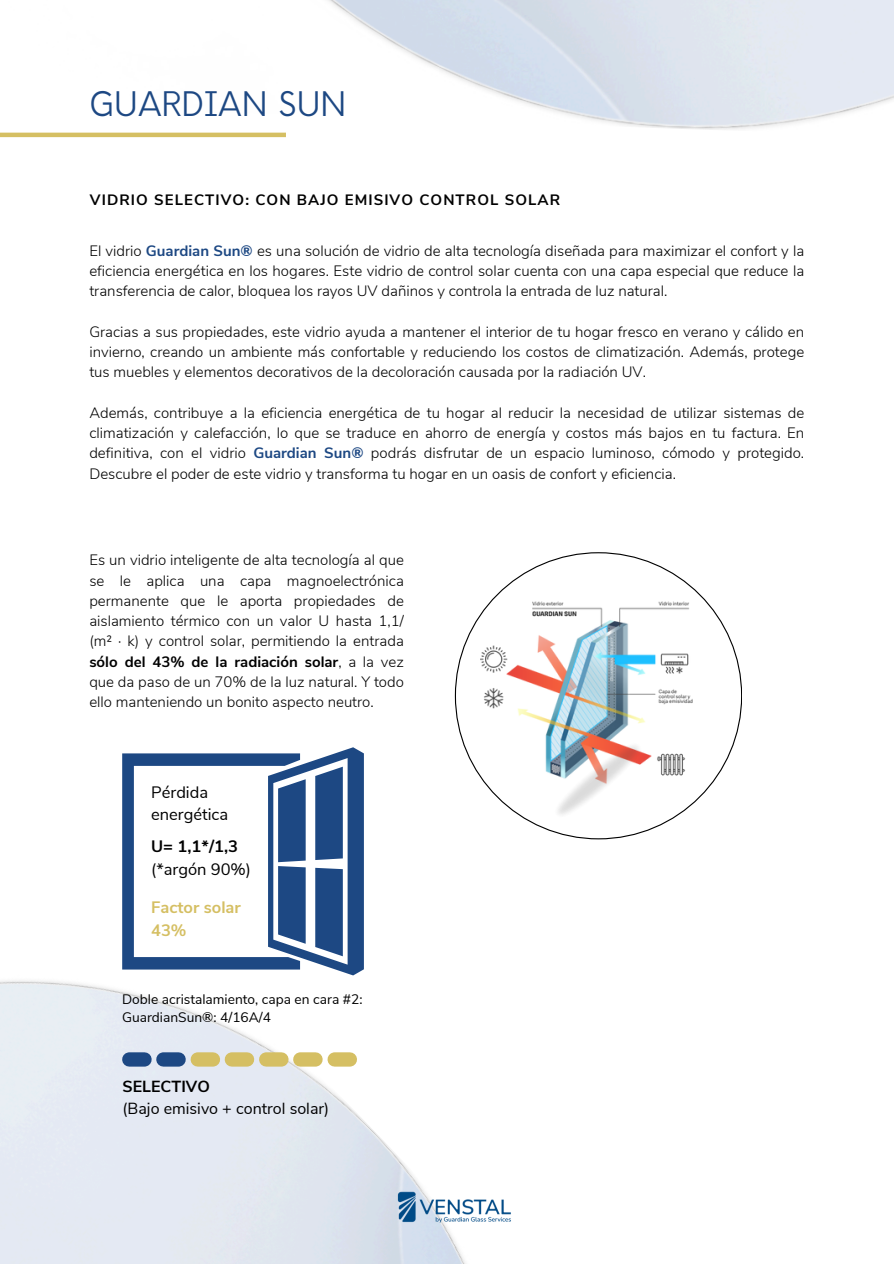
<style>
.page{position:relative;width:894px;height:1264px;background:#fff}
.page>*{position:absolute;margin:0;border:0;box-sizing:border-box;transform-origin:0 0}
.t1{font:33px "Amicale";color:#1d4883}
.t2{font:16.5px/22.8px "Nunito Sans";color:#000}
.t3{font:700 16.5px/22.8px "Nunito Sans";color:#d5bf63}
.t4{font:16.05px/21.6px "Nunito Sans";color:#000}
.t5{font:300 15px/20.2px "Nunito Sans";color:#000;text-align:justify}
.t6{font:700 15px "Nunito Sans";letter-spacing:.07em;color:#000}
.t7{font:13.8px/18.3px "Nunito Sans";color:#000}
.s1{font-weight:700;color:#1d4883}
.s2{font-weight:700}
</style>
<div class="page">
<img style="left:0;top:779px;width:608px;height:484px">
<div style="left:129px;top:1052px;width:15px;height:14px;background:#1d4883"></div>
<div style="left:266px;top:1052px;width:15px;height:14px;background:#d5bf63"></div>
<div style="left:198px;top:1052px;width:15px;height:14px;background:#d5bf63"></div>
<div style="left:334px;top:1052px;width:16px;height:14px;background:#d5bf63"></div>
<div style="left:163px;top:1052px;width:15px;height:14px;background:#1d4883"></div>
<div style="left:300px;top:1052px;width:15px;height:14px;background:#d5bf63"></div>
<div style="left:232px;top:1052px;width:15px;height:14px;background:#d5bf63"></div>
<svg style="left:122px;top:747px;width:241px;height:228px"></svg>
<svg style="left:454px;top:552px;width:287px;height:287px"></svg>
<img style="left:396px;top:1188px;width:117px;height:35px">
<img style="left:0;top:0;width:893px;height:138px">
<hr style="left:0;top:133px;width:286px;height:4px;background:#d5bf63">
<p class="t1" style="left:89px;top:92px;width:258px">GUARDIAN SUN</p>
<p class="t6" style="left:90px;top:190px;width:471px">VIDRIO SELECTIVO: CON BAJO EMISIVO CONTROL SOLAR</p>
<h4 class="t5" style="left:89px;top:240px;width:716px">El vidrio <span class="s1">Guardian Sun®</span> es una solución de vidrio de alta tecnología diseñada para maximizar el confort y la eficiencia energética en los hogares. Este vidrio de control solar cuenta con una capa especial que reduce la transferencia de calor, bloquea los rayos UV dañinos y controla la entrada de luz natural.</h4>
<h4 class="t5" style="left:89px;top:321px;width:716px">Gracias a sus propiedades, este vidrio ayuda a mantener el interior de tu hogar fresco en verano y cálido en invierno, creando un ambiente más confortable y reduciendo los costos de climatización. Además, protege tus muebles y elementos decorativos de la decoloración causada por la radiación UV.</h4>
<h4 class="t5" style="left:89px;top:402px;width:716px">Además, contribuye a la eficiencia energética de tu hogar al reducir la necesidad de utilizar sistemas de climatización y calefacción, lo que se traduce en ahorro de energía y costos más bajos en tu factura. En definitiva, con el vidrio <span class="s1">Guardian Sun®</span> podrás disfrutar de un espacio luminoso, cómodo y protegido.<br>Descubre el poder de este vidrio y transforma tu hogar en un oasis de confort y eficiencia.</h4>
<p class="t5" style="left:89px;top:550px;width:316px">Es un vidrio inteligente de alta tecnología al que se le aplica una capa magnoelectrónica permanente que le aporta propiedades de aislamiento térmico con un valor U hasta 1,1/ (m² · k) y control solar, permitiendo la entrada <span class="s2">sólo del 43% de la radiación solar</span>, a la vez que da paso de un 70% de la luz natural. Y todo ello manteniendo un bonito aspecto neutro.</p>
<p class="t2" style="left:151px;top:780px;width:78px">Pérdida energética</p>
<h1 class="t2" style="left:151px;top:835px;width:101px"><span class="s2">U= 1,1*/1,3 </span>(*argón 90%)</h1>
<h4 class="t3" style="left:151px;top:896px;width:91px">Factor solar<br>43%</h4>
<h2 class="t7" style="left:122px;top:990px;width:242px">Doble acristalamiento, capa en cara #2:<br>GuardianSun®: 4/16A/4</h2>
<p class="t4" style="left:123px;top:1076px;width:208px"><span class="s2">SELECTIVO<br></span>(Bajo emisivo + control solar)</p>
</div>
